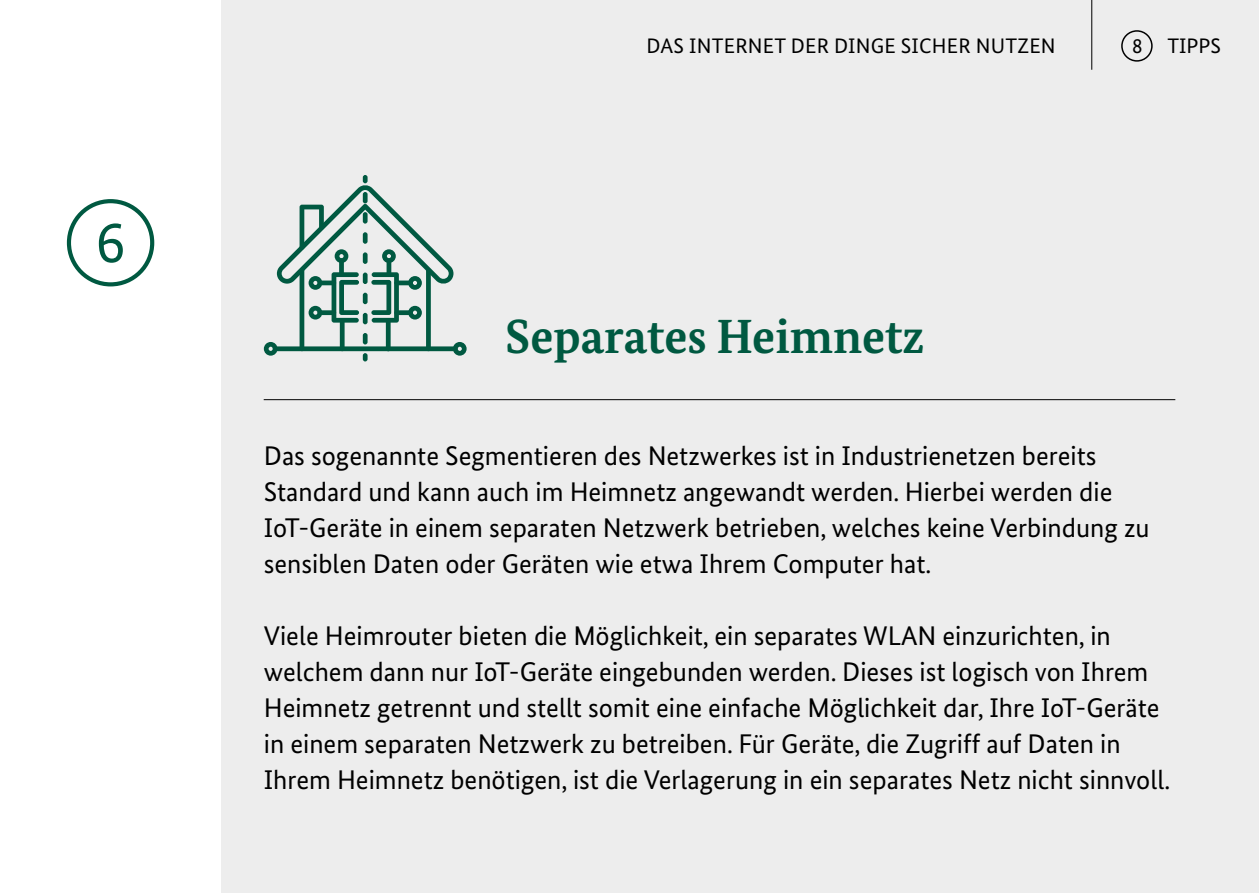
<style>
.page{position:relative;width:1259px;height:893px;background:#fff}
.page>*{position:absolute;margin:0;border:0;box-sizing:border-box;transform-origin:0 0}
.t1{font:58.2px "Bundes Sans";color:#005941}
.t2{font:700 48px "Bundes Serif";color:#005941}
.t3{font:27px/36px "Bundes Sans";color:#000}
.t4{font:21px "Bundes Sans";letter-spacing:.01em;color:#000}
</style>
<div class="page">
<div style="left:221px;top:0;width:1038px;height:893px;background:#ededed"></div>
<div style="left:1121px;top:30px;width:31px;height:32px;border:2px solid #000;border-radius:50%"></div>
<hr style="left:1091px;top:0;width:1px;height:70px;background:#000">
<div style="left:67px;top:199px;width:87px;height:87px;border:4px solid #005941;border-radius:50%"></div>
<hr style="left:264px;top:399px;width:911px;height:1px;background:#000">
<div style="left:426px;top:268px;width:5px;height:83px;background:#005941;border-radius:2px"></div>
<div style="left:299px;top:268px;width:5px;height:83px;background:#005941;border-radius:2px"></div>
<div style="left:273px;top:346px;width:118px;height:5px;background:#005941;border-radius:2px"></div>
<svg style="left:264px;top:342px;width:13px;height:14px"></svg>
<hr style="left:340px;top:318px;width:4px;height:33px;background:#005941;border-radius:2px">
<div style="left:386px;top:346px;width:72px;height:5px;background:#005941;border-radius:2px"></div>
<svg style="left:453px;top:342px;width:13px;height:14px"></svg>
<div style="left:386px;top:318px;width:5px;height:33px;background:#005941;border-radius:2px"></div>
<svg style="left:277px;top:175px;width:176px;height:148px"></svg>
<hr style="left:363px;top:333px;width:4px;height:11px;background:#005941;border-radius:2px">
<hr style="left:363px;top:313px;width:4px;height:11px;background:#005941;border-radius:2px">
<hr style="left:363px;top:293px;width:4px;height:11px;background:#005941;border-radius:2px">
<hr style="left:363px;top:273px;width:4px;height:11px;background:#005941;border-radius:2px">
<svg style="left:363px;top:252px;width:4px;height:12px"></svg>
<hr style="left:363px;top:232px;width:4px;height:12px;background:#005941;border-radius:2px">
<svg style="left:363px;top:212px;width:4px;height:12px"></svg>
<hr style="left:363px;top:192px;width:4px;height:11px;background:#005941;border-radius:2px">
<svg style="left:363px;top:353px;width:4px;height:8px"></svg>
<h1 class="t1" style="left:96px;top:207px;width:31px">6</h1>
<p class="t4" style="left:646px;top:33px;width:411px">DAS INTERNET DER DINGE SICHER NUTZEN</p>
<p class="t4" style="left:1132px;top:33px;width:90px">8 TIPPS</p>
<h2 class="t2" style="left:505px;top:307px;width:420px">Separates Heimnetz</h2>
<p class="t3" style="left:264px;top:438px;width:887px">Das sogenannte Segmentieren des Netzwerkes ist in Industrienetzen bereits Standard und kann auch im Heimnetz angewandt werden. Hierbei werden die IoT-Geräte in einem separaten Netzwerk betrieben, welches keine Verbindung zu sensiblen Daten oder Geräten wie etwa Ihrem Computer hat.</p>
<p class="t3" style="left:264px;top:618px;width:908px">Viele Heimrouter bieten die Möglichkeit, ein separates WLAN einzurichten, in welchem dann nur IoT-Geräte eingebunden werden. Dieses ist logisch von Ihrem Heimnetz getrennt und stellt somit eine einfache Möglichkeit dar, Ihre IoT-Geräte in einem separaten Netzwerk zu betreiben. Für Geräte, die Zugriff auf Daten in Ihrem Heimnetz benötigen, ist die Verlagerung in ein separates Netz nicht sinnvoll.</p>
</div>
